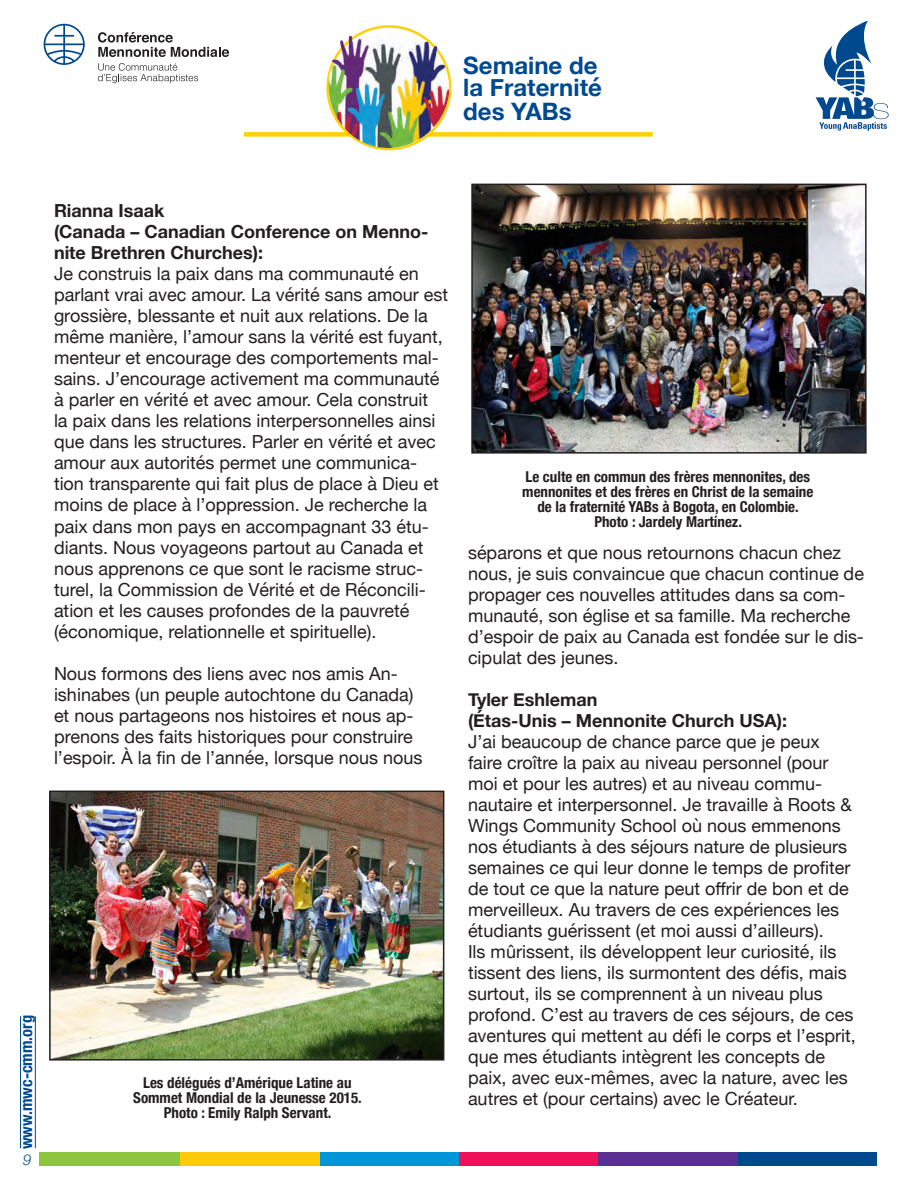
<style>
.page{position:relative;width:918px;height:1188px;background:#fff}
.page>*{position:absolute;margin:0;border:0;box-sizing:border-box;transform-origin:0 0}
.t1{font:700 24px/23.2px "Helvetica Neue";color:#014a91}
.t2{font:18px/21px "Helvetica Neue";color:#231f20}
.t3{font:700 18px/21px "Helvetica Neue";color:#231f20}
.t4{font:700 condensed 16.5px "Helvetica Neue";color:#014a91}
.t5{font:700 condensed 15px "Helvetica Neue";color:#231f20}
.t6{font:italic 300 15px "Helvetica Neue";color:#014a91}
</style>
<div class="page">
<div style="left:244px;top:132px;width:409px;height:5px;background:#fed105"></div>
<img style="left:325px;top:28px;width:125px;height:121px">
<div style="left:736px;top:1153px;width:141px;height:13px;background:#01498e"></div>
<div style="left:597px;top:1153px;width:141px;height:13px;background:#5b2e91"></div>
<div style="left:458px;top:1153px;width:140px;height:13px;background:#ee1059"></div>
<div style="left:318px;top:1153px;width:141px;height:13px;background:#0095d9"></div>
<div style="left:179px;top:1153px;width:140px;height:13px;background:#feca0a"></div>
<div style="left:39px;top:1153px;width:141px;height:13px;background:#8bc63e"></div>
<hr style="left:20px;top:1016px;width:1px;height:132px;background:#014a91">
<hr style="left:35px;top:1016px;width:1px;height:132px;background:#014a91">
<svg style="left:98px;top:32px;width:131px;height:25px"></svg>
<svg style="left:98px;top:63px;width:100px;height:20px"></svg>
<svg style="left:44px;top:24px;width:41px;height:41px"></svg>
<svg style="left:816px;top:22px;width:73px;height:109px"></svg>
<img style="left:52px;top:794px;width:389px;height:264px">
<div style="left:49px;top:791px;width:395px;height:270px;border:2px solid #231f20"></div>
<img style="left:474px;top:187px;width:390px;height:264px">
<div style="left:471px;top:184px;width:396px;height:270px;border:2px solid #231f20"></div>
<h1 class="t1" style="left:463px;top:54px;width:140px">Semaine de la Fraternité des YABs</h1>
<p class="t3" style="left:54px;top:201px;width:112px">Rianna Isaak</p>
<p class="t3" style="left:54px;top:222px;width:376px">(Canada – Canadian Conference on Menno&shy;nite Brethren Churches):</p>
<p class="t2" style="left:54px;top:265px;width:396px">Je construis la paix dans ma communauté en parlant vrai avec amour. La vérité sans amour est grossière, blessante et nuit aux relations. De la même manière, l’amour sans la vérité est fuyant, menteur et encourage des comportements mal&shy;sains. J’encourage activement ma communauté à parler en vérité et avec amour. Cela construit<br>la paix dans les relations interpersonnelles ainsi que dans les structures. Parler en vérité et avec amour aux autorités permet une communica&shy;tion transparente qui fait plus de place à Dieu et moins de place à l’oppression. Je recherche la paix dans mon pays en accompagnant 33 étu&shy;diants. Nous voyageons partout au Canada et nous apprenons ce que sont le racisme struc&shy;turel, la Commission de Vérité et de Réconcili&shy;ation et les causes profondes de la pauvreté (économique, relationnelle et spirituelle).</p>
<p class="t2" style="left:54px;top:664px;width:370px">Nous formons des liens avec nos amis An&shy;ishinabes (un peuple autochtone du Canada) et nous partageons nos histoires et nous ap&shy;prenons des faits historiques pour construire l’espoir. À la fin de l’année, lorsque nous nous</p>
<p class="t4" style="left:12px;top:1149px;width:136px;rotate:-90deg">www.mwc-cmm.org</p>
<p class="t6" style="left:23px;top:1148px;width:10px">9</p>
<p class="t5" style="left:143px;top:1071px;width:210px">Les délégués d’Amérique Latine au</p>
<p class="t5" style="left:133px;top:1086px;width:230px">Sommet Mondial de la Jeunesse 2015.</p>
<p class="t5" style="left:164px;top:1101px;width:169px">Photo : Emily Ralph Servant.</p>
<p class="t5" style="left:525px;top:464px;width:286px">Le culte en commun des frères mennonites, des</p>
<p class="t5" style="left:522px;top:479px;width:293px">mennonites et des frères en Christ de la semaine</p>
<p class="t5" style="left:537px;top:494px;width:263px">de la fraternité YABs à Bogota, en Colombie.</p>
<p class="t5" style="left:594px;top:509px;width:149px">Photo : Jardely Martínez.</p>
<p class="t2" style="left:468px;top:543px;width:398px">séparons et que nous retournons chacun chez nous, je suis convaincue que chacun continue de propager ces nouvelles attitudes dans sa com&shy;munauté, son église et sa famille. Ma recherche d’espoir de paix au Canada est fondée sur le dis&shy;cipulat des jeunes.</p>
<p class="t3" style="left:468px;top:689px;width:131px">Tyler Eshleman</p>
<p class="t3" style="left:468px;top:710px;width:321px">(Étas-Unis – Mennonite Church USA):</p>
<p class="t2" style="left:468px;top:732px;width:389px">J’ai beaucoup de chance parce que je peux faire croître la paix au niveau personnel (pour moi et pour les autres) et au niveau commu&shy;nautaire et interpersonnel. Je travaille à Roots &amp; Wings Community School où nous emmenons nos étudiants à des séjours nature de plusieurs semaines ce qui leur donne le temps de profiter de tout ce que la nature peut offrir de bon et de merveilleux. Au travers de ces expériences les étudiants guérissent (et moi aussi d’ailleurs).<br>Ils mûrissent, ils développent leur curiosité, ils tissent des liens, ils surmontent des défis, mais surtout, ils se comprennent à un niveau plus profond. C’est au travers de ces séjours, de ces aventures qui mettent au défi le corps et l’esprit, que mes étudiants intègrent les concepts de paix, avec eux-mêmes, avec la nature, avec les autres et (pour certains) avec le Créateur.</p>
</div>
